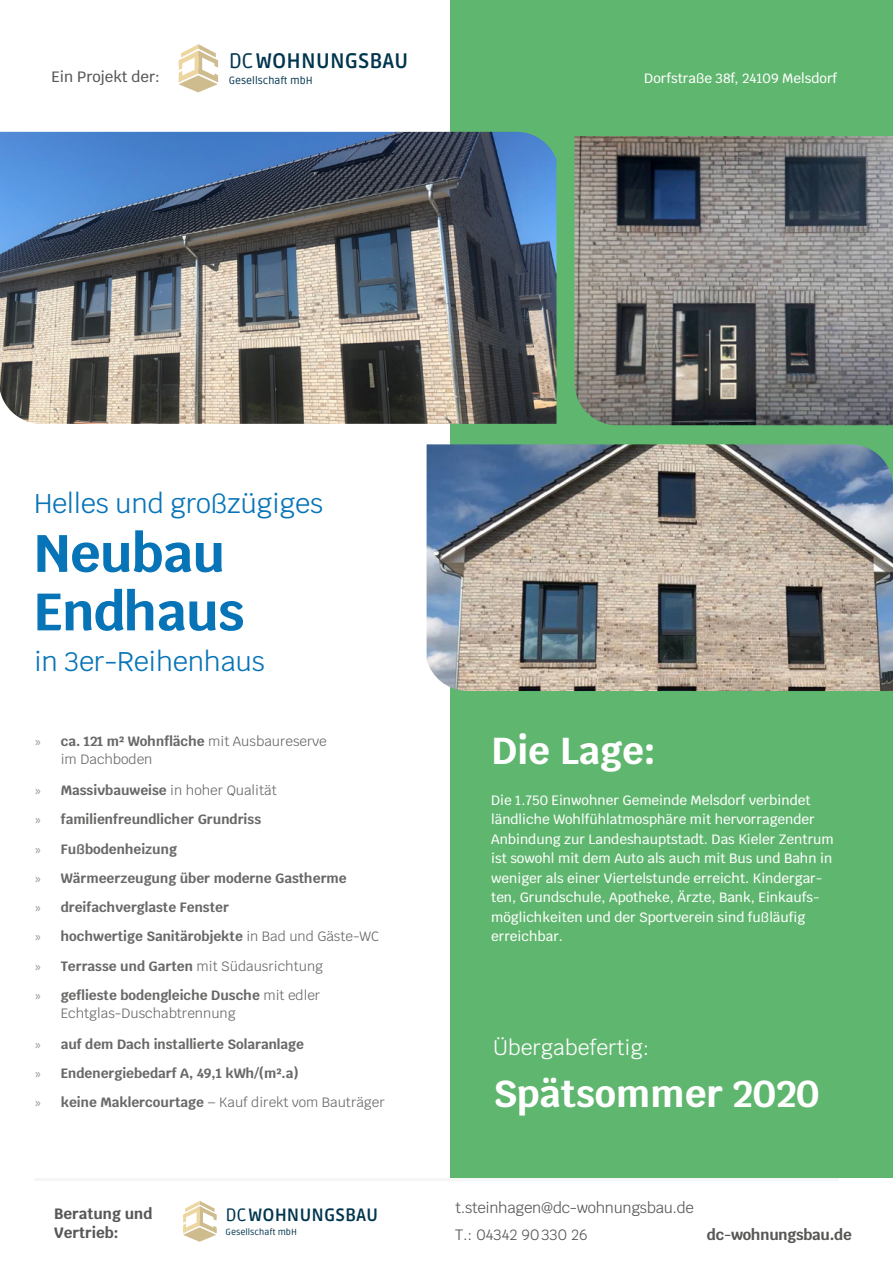
<style>
.page{position:relative;width:893px;height:1263px;background:#fff}
.page>*{position:absolute;margin:0;border:0;box-sizing:border-box;transform-origin:0 0}
.t1{font:700 52.5px/58.5px "Krub";letter-spacing:-.015em;color:#0774b8}
.t2{font:700 37.5px "Krub";color:#fff}
.t3{font:27px "Krub";letter-spacing:-.01em;color:#0774b8}
.t4{font:21px "Krub";color:#fff}
.t5{font:700 21px "Ruda";color:#00354e}
.t6{font:700 17.85px "Ruda";color:#00354e}
.t7{font:700 15px/19.5px "Krub";color:#575756}
.t8{font:15px "Krub";letter-spacing:-.02em;color:#575756}
.t9{font:15px "Krub";color:#575756}
.t10{font:500 15px "Krub";color:#575756}
.t11{font:500 13.5px/19.5px "Krub";color:#fff}
.t12{font:700 13.5px/29.2px "Krub";color:#575756}
.t13{font:13.5px/18px "Krub";color:#575756}
.t14{font:10.5px "Ruda";color:#00354e}
.t15{font:8.85px "Ruda";color:#00354e}
.s1{font-weight:400}
.s2{font-family:"Myriad Pro";color:#878787}
.s3{font-weight:700}
.s4{font-family:"Myriad Pro";font-weight:400;color:#878787}
</style>
<div class="page">
<svg style="left:183px;top:1201px;width:33px;height:41px"></svg>
<hr style="left:34px;top:1178px;width:805px;height:2px;background:#f6f6f6">
<div style="left:451px;top:0;width:442px;height:1178px;background:#5fb66e"></div>
<img style="left:0;top:132px;width:556px;height:292px">
<img style="left:427px;top:444px;width:466px;height:247px">
<img style="left:574px;top:136px;width:319px;height:289px">
<svg style="left:179px;top:44px;width:39px;height:48px"></svg>
<p class="t10" style="left:51px;top:68px;width:110px">Ein Projekt der:</p>
<h3 class="t5" style="left:229px;top:49px;width:181px"><span class="s1">DC</span>WOHNUNGSBAU</h3>
<p class="t14" style="left:229px;top:75px;width:86px">Gesellschaft mbH</p>
<p class="t11" style="left:644px;top:69px;width:195px">Dorfstraße 38f, 24109 Melsdorf</p>
<p class="t11" style="left:651px;top:69px;width:171px">Dorfstraße 38, 24109 Mels-</p>
<h3 class="t3" style="left:34px;top:481px;width:291px">Helles und großzügiges</h3>
<h1 class="t1" style="left:34px;top:524px;width:212px">Neubau<br>Endhaus</h1>
<h3 class="t3" style="left:34px;top:638px;width:232px">in 3er-Reihenhaus</h3>
<p class="t13" style="left:61px;top:733px;width:267px;text-indent:-26px"><span class="s2">»</span> <span class="s3">ca. 121 m² Wohnfläche</span> mit Ausbaureserve im Dachboden</p>
<p class="t12" style="left:35px;top:776px;width:345px"><span class="s4">»</span> Massivbauweise <span class="s1">in hoher Qualität<br></span><span class="s4">»</span> familienfreundlicher Grundriss<br><span class="s4">»</span> Fußbodenheizung<br><span class="s4">»</span> Wärmeerzeugung über moderne Gastherme<br><span class="s4">»</span> dreifachverglaste Fenster<br><span class="s4">»</span> hochwertige Sanitärobjekte <span class="s1">in Bad und Gäste-WC </span><span class="s4">»</span> Terrasse und Garten <span class="s1">mit Südausrichtung<br></span><span class="s4">»</span> geflieste bodengleiche Dusche <span class="s1">mit edler</span></p>
<p class="t13" style="left:61px;top:1004px;width:177px">Echtglas-Duschabtrennung</p>
<p class="t12" style="left:35px;top:1029px;width:351px"><span class="s4">»</span> auf dem Dach installierte Solaranlage<br><span class="s4">»</span> Endenergiebedarf A, 49,1 kWh/(m².a)<br><span class="s4">»</span> keine Maklercourtage <span class="s1">– Kauf direkt vom Bauträger</span></p>
<h2 class="t2" style="left:492px;top:729px;width:166px">Die Lage:</h2>
<p class="t11" style="left:491px;top:790px;width:344px">Die 1.750 Einwohner Gemeinde Melsdorf verbindet ländliche Wohlfühlatmosphäre mit hervorragender Anbindung zur Landeshauptstadt. Das Kieler Zentrum ist sowohl mit dem Auto als auch mit Bus und Bahn in weniger als einer Viertelstunde erreicht. Kindergar&shy;ten, Grundschule, Apotheke, Ärzte, Bank, Einkaufs&shy;möglichkeiten und der Sportverein sind fußläufig erreichbar.</p>
<h3 class="t4" style="left:493px;top:1029px;width:158px">Übergabefertig:</h3>
<h2 class="t2" style="left:493px;top:1072px;width:328px">Spätsommer 2020</h2>
<p class="t7" style="left:54px;top:1203px;width:100px">Beratung und<br>Vertrieb:</p>
<p class="t8" style="left:455px;top:1194px;width:240px">t.steinhagen@dc-wohnungsbau.de</p>
<h3 class="t6" style="left:226px;top:1205px;width:154px"><span class="s1">DC</span>WOHNUNGSBAU</h3>
<p class="t15" style="left:226px;top:1227px;width:73px">Gesellschaft mbH</p>
<p class="t7" style="left:707px;top:1225px;width:146px">dc-wohnungsbau.de</p>
<p class="t9" style="left:455px;top:1222px;width:134px">T.: 04342 90330 26</p>
</div>
